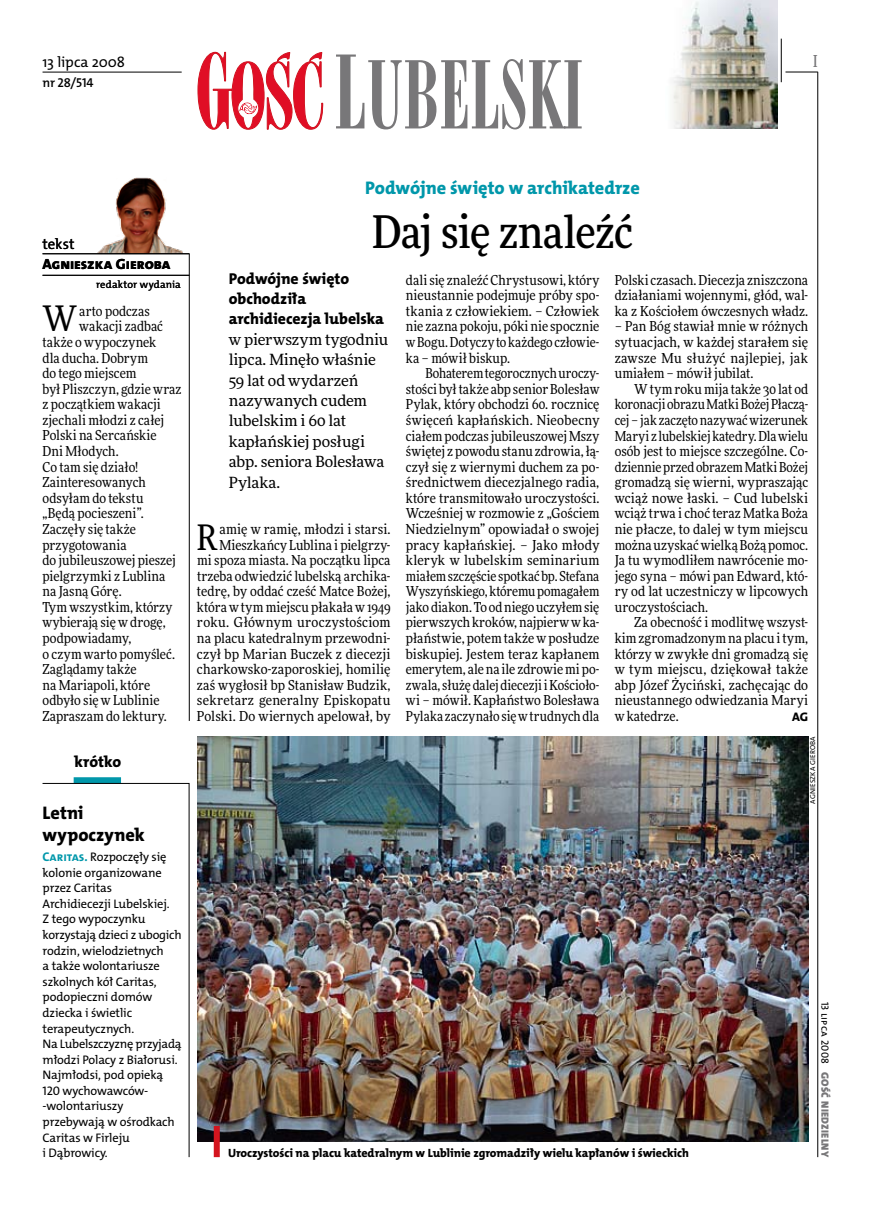
<style>
.page{position:relative;width:872px;height:1221px;background:#fff}
.page>*{position:absolute;margin:0;border:0;box-sizing:border-box;transform-origin:0 0}
.t1{font:500 45px "Freeday Narrow";letter-spacing:-.015em;color:#000}
.t2{font:35.25px "Freeday Narrow News";color:#000}
.t3{font:18.3px "The Mix HP8 Ex Bld";letter-spacing:-.005em;color:#0097aa}
.t4{font:18.3px/21.6px "The Mix HP8 Ex Bld";letter-spacing:.025em;color:#000}
.t5{font:500 16.5px "Freeday Narrow";color:#787779;scale:.9 1}
.t6{font:15.75px/20.4px "The Mix HP8 Ex Bld";letter-spacing:-.005em;color:#000}
.t7{font:15.45px/20.4px "Freeday News";letter-spacing:-.005em;color:#000}
.t8{font:14.85px "The Mix HP5 Plain";color:#000}
.t9{font:14.85px "The Mix HP8 Ex Bld";letter-spacing:-.005em;color:#000}
.t10{font:13.8px/15.6px "Freeday Narrow News";letter-spacing:.005em;color:#000;text-align:justify}
.t11{font:12.9px "The Mix HP6 Se Bld";letter-spacing:-.01em;color:#000}
.t12{font:12.45px/15.6px "The Mix HP5 Plain";letter-spacing:-.01em;color:#000}
.t13{font:12.45px "The Mix HP8 Ex Bld";color:#000}
.t14{font:12px "The Mix HP8 Ex Bld";letter-spacing:-.005em;color:#000}
.t15{font:10.5px "The Mix HP5 Plain";letter-spacing:.01em;color:#000}
.t16{font:10.5px "The Mix HP9 Blk";letter-spacing:.025em;color:#787779}
.t17{font:7.2px "The Mix HP5 Plain";letter-spacing:.035em;color:#000}
.s1{font-family:"The Mix HP7 Bld";font-size:12.75px;color:#0097aa}
</style>
<div class="page">
<hr style="left:817px;top:72px;width:1px;height:1084px;background:#000">
<hr style="left:781px;top:39px;width:1px;height:43px;background:#000">
<img style="left:673px;top:0;width:104px;height:128px">
<hr style="left:189px;top:253px;width:1px;height:468px;background:#000">
<hr style="left:785px;top:72px;width:32px;height:1px;background:#000">
<svg style="left:197px;top:52px;width:126px;height:78px"></svg>
<svg style="left:336px;top:54px;width:245px;height:75px"></svg>
<img style="left:97px;top:177px;width:86px;height:76px">
<div style="left:74px;top:777px;width:47px;height:6px;background:#0097aa"></div>
<svg style="left:42px;top:783px;width:147px;height:374px"></svg>
<hr style="left:43px;top:72px;width:139px;height:1px;background:#000">
<img style="left:197px;top:736px;width:611px;height:405px">
<div style="left:214px;top:1125px;width:6px;height:31px;background:#d4151f"></div>
<hr style="left:43px;top:253px;width:146px;height:1px;background:#000">
<hr style="left:43px;top:275px;width:146px;height:1px;background:#000">
<p class="t8" style="left:43px;top:53px;width:84px">13 lipca 2008</p>
<p class="t11" style="left:43px;top:75px;width:53px">nr 28/514</p>
<p class="t5" style="left:813px;top:50px;width:6px">I</p>
<p class="t8" style="left:43px;top:234px;width:33px">tekst</p>
<p class="t9" style="left:43px;top:254px;width:130px">Agnieszka Gieroba</p>
<p class="t15" style="left:96px;top:278px;width:86px">redaktor wydania</p>
<h2 class="t2" style="left:43px;top:297px;width:36px">W</h2>
<p class="t10" style="left:79px;top:303px;width:72px">arto podczas</p>
<p class="t10" style="left:79px;top:318px;width:85px">wakacji zadbać</p>
<p class="t10" style="left:43px;top:334px;width:115px">także o wypoczynek</p>
<p class="t10" style="left:43px;top:350px;width:107px">dla ducha. Dobrym</p>
<p class="t10" style="left:43px;top:365px;width:95px">do tego miejscem</p>
<p class="t10" style="left:43px;top:381px;width:141px">był Pliszczyn, gdzie wraz</p>
<p class="t10" style="left:43px;top:396px;width:120px">z początkiem wakacji</p>
<p class="t10" style="left:43px;top:412px;width:123px">zjechali młodzi z całej</p>
<p class="t10" style="left:43px;top:427px;width:116px">Polski na Sercańskie</p>
<p class="t10" style="left:43px;top:443px;width:78px">Dni Młodych.</p>
<p class="t10" style="left:43px;top:459px;width:97px">Co tam się działo!</p>
<p class="t10" style="left:43px;top:474px;width:105px">Zainteresowanych</p>
<p class="t10" style="left:43px;top:490px;width:102px">odsyłam do tekstu</p>
<p class="t10" style="left:43px;top:505px;width:103px">„Będą pocieszeni”.</p>
<p class="t10" style="left:43px;top:521px;width:95px">Zaczęły się także</p>
<p class="t10" style="left:43px;top:536px;width:86px">przygotowania</p>
<p class="t10" style="left:43px;top:552px;width:135px">do jubileuszowej pieszej</p>
<p class="t10" style="left:43px;top:568px;width:124px">pielgrzymki z Lublina</p>
<p class="t10" style="left:43px;top:583px;width:81px">na Jasną Górę.</p>
<p class="t10" style="left:43px;top:599px;width:131px">Tym wszystkim, którzy</p>
<p class="t10" style="left:43px;top:614px;width:125px">wybierają się w drogę,</p>
<p class="t10" style="left:43px;top:630px;width:90px">podpowiadamy,</p>
<p class="t10" style="left:43px;top:645px;width:134px">o czym warto pomyśleć.</p>
<p class="t10" style="left:43px;top:661px;width:96px">Zaglądamy także</p>
<p class="t10" style="left:43px;top:676px;width:109px">na Mariapoli, które</p>
<p class="t10" style="left:43px;top:692px;width:118px">odbyło się w Lublinie</p>
<p class="t10" style="left:43px;top:708px;width:126px">Zapraszam do lektury.</p>
<p class="t6" style="left:74px;top:751px;width:48px">krótko</p>
<h3 class="t4" style="left:43px;top:802px;width:104px">Letni wypoczynek</h3>
<p class="t12" style="left:43px;top:849px;width:141px"><span class="s1">Caritas.</span> Rozpoczęły się kolonie organizowane przez Caritas<br>Archidiecezji Lubelskiej.<br>Z tego wypoczynku korzystają dzieci z ubogich rodzin, wielodzietnych<br>a także wolontariusze szkolnych kół Caritas, podopieczni domów dziecka i świetlic terapeutycznych.<br>Na Lubelszczyznę przyjadą młodzi Polacy z Białorusi.<br>Najmłodsi, pod opieką<br>120 wychowawców--wolontariuszy przebywają w ośrodkach<br>Caritas w Firleju<br>i Dąbrowicy.</p>
<h3 class="t3" style="left:365px;top:175px;width:276px">Podwójne święto w archikatedrze</h3>
<h1 class="t1" style="left:372px;top:204px;width:262px">Daj się znaleźć</h1>
<p class="t6" style="left:229px;top:268px;width:157px">Podwójne święto obchodziła archidiecezja lubelska</p>
<p class="t7" style="left:229px;top:329px;width:161px">w pierwszym tygodniu lipca. Minęło właśnie<br>59 lat od wydarzeń nazywanych cudem lubelskim i 60 lat kapłańskiej posługi abp. seniora Bolesława<br>Pylaka.</p>
<p class="t10" style="left:197px;top:521px;width:195px;text-align:right">amię w ramię, młodzi i starsi.<br>Mieszkańcy Lublina i pielgrzy-<br>mi spoza miasta. Na początku lipca trzeba odwiedzić lubelską archika&shy;tedrę, by oddać cześć Matce Bożej, która w tym miejscu płakała w 1949 roku. Głównym uroczystościom na placu katedralnym przewodni&shy;czył bp Marian Buczek z diecezji charkowsko-zaporoskiej, homilię zaś wygłosił bp Stanisław Budzik, sekretarz generalny Episkopatu Polski. Do wiernych apelował, by</p>
<h2 class="t2" style="left:197px;top:515px;width:22px">R</h2>
<p class="t10" style="left:406px;top:272px;width:195px">dali się znaleźć Chrystusowi, który nieustannie podejmuje próby spo&shy;tkania z człowiekiem. – Człowiek nie zazna pokoju, póki nie spocznie wBogu. Dotyczy to każdego człowie&shy;ka – mówił biskup.</p>
<p class="t10" style="left:406px;top:365px;width:195px;text-indent:20px">Bohaterem tegorocznych uroczy&shy;stości był także abp senior Bolesław Pylak, który obchodzi 60. rocznicę święceń kapłańskich. Nieobecny ciałem podczas jubileuszowej Mszy świętej z powodu stanu zdrowia, łą&shy;czył się z wiernymi duchem za po&shy;średnictwem diecezjalnego radia, które transmitowało uroczystości.<br>Wcześniej w rozmowie z „Gościem Niedzielnym” opowiadał o swojej pracy kapłańskiej. – Jako młody kleryk w lubelskim seminarium miałem szczęście spotkać bp. Stefana Wyszyńskiego, któremu pomagałem jako diakon. To od niego uczyłem się pierwszych kroków, najpierw wka&shy;płaństwie, potem także w posłudze biskupiej. Jestem teraz kapłanem emerytem, ale na ile zdrowie mi po&shy;zwala, służę dalej diecezji iKościoło&shy;wi – mówił. Kapłaństwo Bolesława Pylaka zaczynało się wtrudnych dla</p>
<p class="t10" style="left:614px;top:272px;width:195px">Polski czasach. Diecezja zniszczona działaniami wojennymi, głód, wal&shy;ka z Kościołem ówczesnych władz.</p>
<p class="t10" style="left:614px;top:318px;width:195px">– Pan Bóg stawiał mnie w różnych sytuacjach, w każdej starałem się zawsze Mu służyć najlepiej, jak umiałem – mówił jubilat.</p>
<p class="t10" style="left:614px;top:381px;width:195px;text-indent:20px">Wtym roku mija także 30 lat od koronacji obrazu Matki Bożej Płaczą&shy;cej – jak zaczęto nazywać wizerunek Maryi z lubelskiej katedry. Dla wielu osób jest to miejsce szczególne. Co&shy;dziennie przed obrazem Matki Bożej gromadzą się wierni, wypraszając wciąż nowe łaski. – Cud lubelski wciąż trwa i choć teraz Matka Boża nie płacze, to dalej w tym miejscu można uzyskać wielką Bożą pomoc.<br>Ja tu wymodliłem nawrócenie mo&shy;jego syna – mówi pan Edward, któ&shy;ry od lat uczestniczy w lipcowych uroczystościach.</p>
<p class="t10" style="left:614px;top:614px;width:195px;text-indent:20px">Za obecność i modlitwę wszyst&shy;kim zgromadzonym na placu itym, którzy w zwykłe dni gromadzą się w tym miejscu, dziękował także abp Józef Życiński, zachęcając do nieustannego odwiedzania Maryi w katedrze.</p>
<p class="t13" style="left:792px;top:708px;width:18px">AG</p>
<p class="t17" style="left:808px;top:803px;width:68px;rotate:-90deg">agn ieszka Gieroba</p>
<p class="t15" style="left:832px;top:1001px;width:64px;rotate:90deg">13 lipca 2008</p>
<p class="t14" style="left:228px;top:1145px;width:462px">Uroczystości na placu katedralnym w Lublinie zgromadziły wielu kapłanów i świeckich</p>
<p class="t16" style="left:832px;top:1071px;width:87px;rotate:90deg">Gość Niedzielny</p>
</div>
